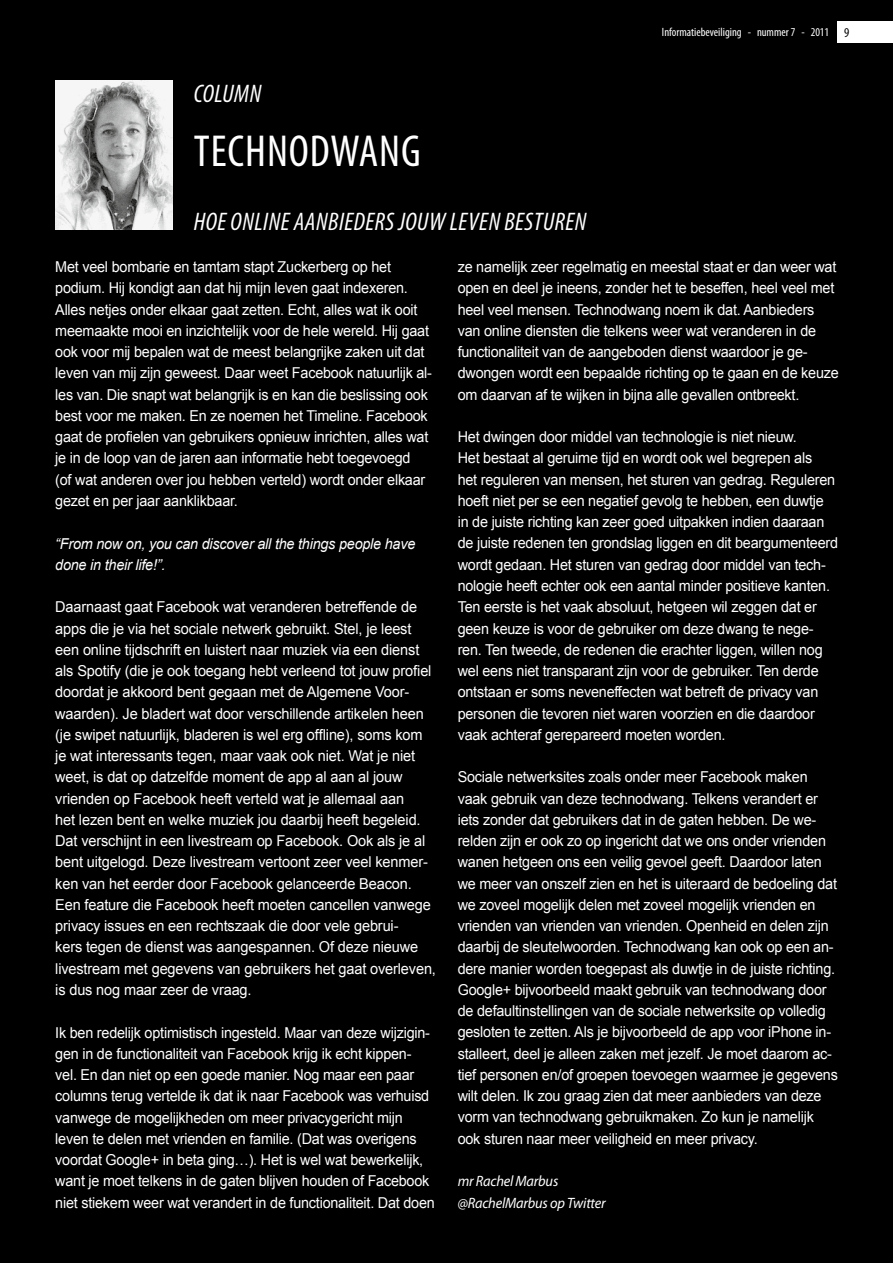
<style>
.page{position:relative;width:893px;height:1263px;background:#000}
.page>*{position:absolute;margin:0;border:0;box-sizing:border-box;transform-origin:0 0}
.t1{font:condensed 45px "Myriad Pro";letter-spacing:.02em;color:#fff}
.t2{font:italic condensed 25.5px "Myriad Pro";letter-spacing:.02em;color:#fff}
.t3{font:15px/21.3px "Arial";letter-spacing:-.015em;color:#fff;scale:.96 1}
.t4{font:15px/21.3px "Arial";letter-spacing:-.015em;color:#fff}
.t5{font:italic 15px/21.3px "Arial";letter-spacing:-.015em;color:#fff;scale:.96 1}
.t6{font:italic 15px/21.3px "Myriad Pro";letter-spacing:-.015em;color:#fff;scale:.96 1}
.t7{font:condensed 12px "Myriad Pro";color:#fff}
.s1{font-size:13.5px;color:#000}
</style>
<div class="page">
<img style="left:55px;top:81px;width:117px;height:149px">
<div style="left:838px;top:21px;width:55px;height:22px;background:#fff"></div>
<h2 class="t2" style="left:194px;top:78px;width:69px">COLUMN</h2>
<h1 class="t1" style="left:194px;top:124px;width:228px">Technodwang</h1>
<p class="t7" style="left:662px;top:25px;width:189px">Informatiebeveiliging - nummer 7 - 2011 <span class="s1">9</span></p>
<h2 class="t2" style="left:194px;top:206px;width:394px">HOE ONLINE AANBIEDERS JOUW LEVEN BESTUREN</h2>
<p class="t3" style="left:55px;top:256px;width:394px">Met veel bombarie en tamtam stapt Zuckerberg op het podium. Hij kondigt aan dat hij mijn leven gaat indexeren.<br>Alles netjes onder elkaar gaat zetten. Echt, alles wat ik ooit meemaakte mooi en inzichtelijk voor de hele wereld. Hij gaat ook voor mij bepalen wat de meest belangrijke zaken uit dat leven van mij zijn geweest. Daar weet Facebook natuurlijk al&shy;les van. Die snapt wat belangrijk is en kan die beslissing ook best voor me maken. En ze noemen het Timeline. Facebook gaat de profielen van gebruikers opnieuw inrichten, alles wat je in de loop van de jaren aan informatie hebt toegevoegd<br>(of wat anderen over jou hebben verteld) wordt onder elkaar gezet en per jaar aanklikbaar.</p>
<p class="t5" style="left:55px;top:533px;width:377px">“From now on, you can discover all the things people have done in their life!”.</p>
<p class="t4" style="left:55px;top:597px;width:382px">Daarnaast gaat Facebook wat veranderen betreffende de apps die je via het sociale netwerk gebruikt. Stel, je leest een online tijdschrift en luistert naar muziek via een dienst als Spotify (die je ook toegang hebt verleend tot jouw profiel doordat je akkoord bent gegaan met de Algemene Voor&shy;waarden). Je bladert wat door verschillende artikelen heen (je swipet natuurlijk, bladeren is wel erg offline), soms kom je wat interessants tegen, maar vaak ook niet. Wat je niet weet, is dat op datzelfde moment de app al aan al jouw vrienden op Facebook heeft verteld wat je allemaal aan<br>het lezen bent en welke muziek jou daarbij heeft begeleid.<br>Dat verschijnt in een livestream op Facebook. Ook als je al bent uitgelogd. Deze livestream vertoont zeer veel kenmer&shy;ken van het eerder door Facebook gelanceerde Beacon.<br>Een feature die Facebook heeft moeten cancellen vanwege privacy issues en een rechtszaak die door vele gebrui-<br>kers tegen de dienst was aangespannen. Of deze nieuwe livestream met gegevens van gebruikers het gaat overleven, is dus nog maar zeer de vraag.</p>
<p class="t3" style="left:55px;top:1022px;width:397px">Ik ben redelijk optimistisch ingesteld. Maar van deze wijzigin&shy;gen in de functionaliteit van Facebook krijg ik echt kippen&shy;vel. En dan niet op een goede manier. Nog maar een paar columns terug vertelde ik dat ik naar Facebook was verhuisd vanwege de mogelijkheden om meer privacygericht mijn leven te delen met vrienden en familie. (Dat was overigens voordat Google+ in beta ging…). Het is wel wat bewerkelijk, want je moet telkens in de gaten blijven houden of Facebook niet stiekem weer wat verandert in de functionaliteit. Dat doen</p>
<p class="t3" style="left:458px;top:256px;width:398px">ze namelijk zeer regelmatig en meestal staat er dan weer wat open en deel je ineens, zonder het te beseffen, heel veel met heel veel mensen. Technodwang noem ik dat. Aanbieders van online diensten die telkens weer wat veranderen in de functionaliteit van de aangeboden dienst waardoor je ge&shy;dwongen wordt een bepaalde richting op te gaan en de keuze om daarvan af te wijken in bijna alle gevallen ontbreekt.</p>
<p class="t3" style="left:458px;top:426px;width:398px">Het dwingen door middel van technologie is niet nieuw.<br>Het bestaat al geruime tijd en wordt ook wel begrepen als<br>het reguleren van mensen, het sturen van gedrag. Reguleren hoeft niet per se een negatief gevolg te hebben, een duwtje in de juiste richting kan zeer goed uitpakken indien daaraan de juiste redenen ten grondslag liggen en dit beargumenteerd wordt gedaan. Het sturen van gedrag door middel van tech&shy;nologie heeft echter ook een aantal minder positieve kanten.<br>Ten eerste is het vaak absoluut, hetgeen wil zeggen dat er geen keuze is voor de gebruiker om deze dwang te nege&shy;ren. Ten tweede, de redenen die erachter liggen, willen nog wel eens niet transparant zijn voor de gebruiker. Ten derde ontstaan er soms neveneffecten wat betreft de privacy van personen die tevoren niet waren voorzien en die daardoor vaak achteraf gerepareerd moeten worden.</p>
<p class="t3" style="left:458px;top:766px;width:397px">Sociale netwerksites zoals onder meer Facebook maken vaak gebruik van deze technodwang. Telkens verandert er iets zonder dat gebruikers dat in de gaten hebben. De we&shy;relden zijn er ook zo op ingericht dat we ons onder vrienden wanen hetgeen ons een veilig gevoel geeft. Daardoor laten we meer van onszelf zien en het is uiteraard de bedoeling dat we zoveel mogelijk delen met zoveel mogelijk vrienden en vrienden van vrienden van vrienden. Openheid en delen zijn daarbij de sleutelwoorden. Technodwang kan ook op een an&shy;dere manier worden toegepast als duwtje in de juiste richting.<br>Google+ bijvoorbeeld maakt gebruik van technodwang door de defaultinstellingen van de sociale netwerksite op volledig gesloten te zetten. Als je bijvoorbeeld de app voor iPhone in&shy;stalleert, deel je alleen zaken met jezelf. Je moet daarom ac&shy;tief personen en/of groepen toevoegen waarmee je gegevens wilt delen. Ik zou graag zien dat meer aanbieders van deze vorm van technodwang gebruikmaken. Zo kun je namelijk ook sturen naar meer veiligheid en meer privacy.</p>
<p class="t6" style="left:458px;top:1170px;width:156px">mr Rachel Marbus @RachelMarbus op Twitter</p>
</div>
